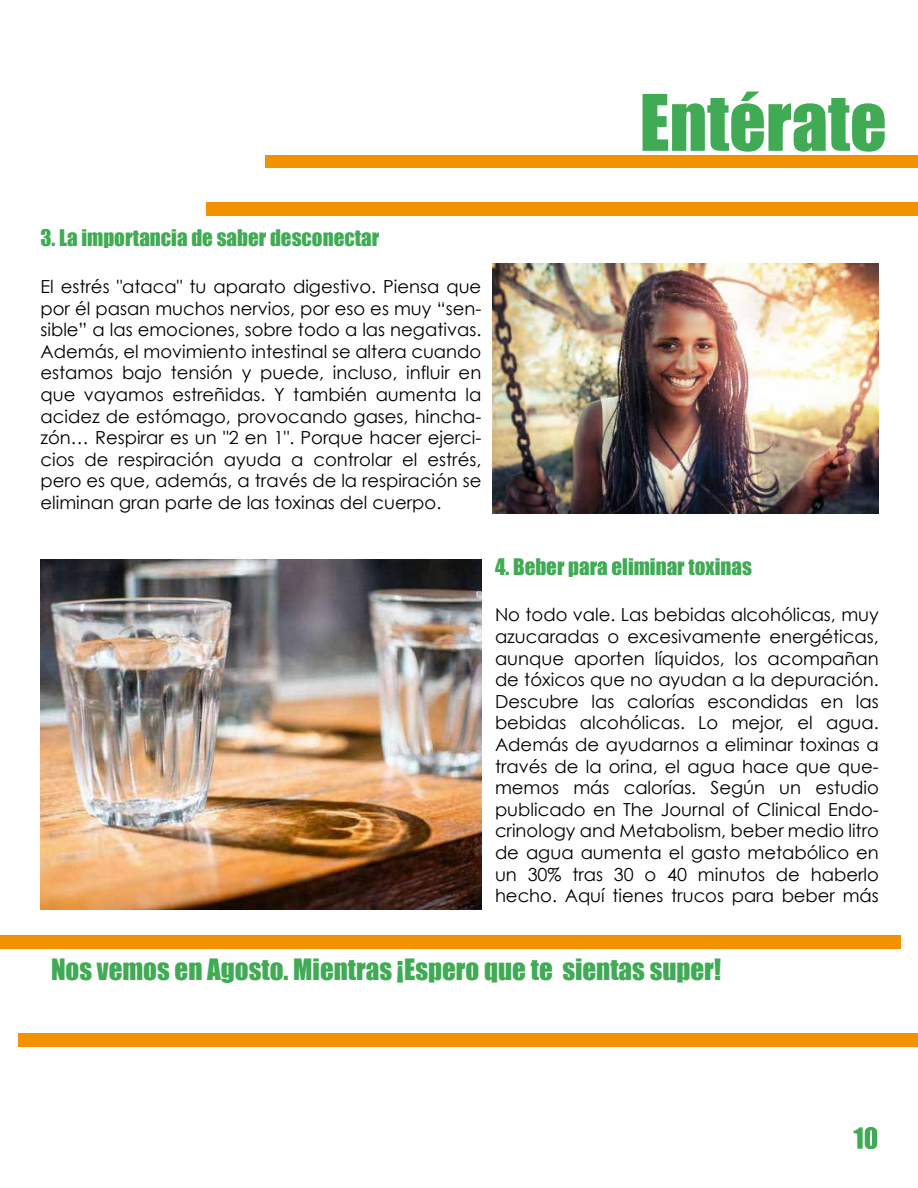
<style>
.page{position:relative;width:918px;height:1188px;background:#fff}
.page>*{position:absolute;margin:0;border:0;box-sizing:border-box;transform-origin:0 0}
.t1{font:27px "Impact";color:#40aa55}
.t2{font:21px "Impact";color:#40aa55}
.t3{font:18px/21.6px "Century Gothic";color:#000;text-align:justify}
</style>
<div class="page">
<div style="left:265px;top:155px;width:653px;height:12px;background:#f39200"></div>
<div style="left:207px;top:202px;width:711px;height:14px;background:#f39200"></div>
<div style="left:0;top:936px;width:900px;height:13px;background:#f39200"></div>
<div style="left:18px;top:1033px;width:900px;height:14px;background:#f39200"></div>
<svg style="left:643px;top:92px;width:242px;height:60px"></svg>
<svg style="left:854px;top:1127px;width:23px;height:22px"></svg>
<img style="left:493px;top:264px;width:385px;height:249px">
<img style="left:41px;top:560px;width:440px;height:349px">
<p class="t2" style="left:41px;top:222px;width:340px">3. La importancia de saber desconectar</p>
<p class="t3" style="left:41px;top:275px;width:443px">El estrés "ataca" tu aparato digestivo. Piensa que por él pasan muchos nervios, por eso es muy “sen&shy;sible” a las emociones, sobre todo a las negativas.<br>Además, el movimiento intestinal se altera cuando estamos bajo tensión y puede, incluso, influir en que vayamos estreñidas. Y también aumenta la acidez de estómago, provocando gases, hincha&shy;zón… Respirar es un "2 en 1". Porque hacer ejerci&shy;cios de respiración ayuda a controlar el estrés, pero es que, además, a través de la respiración se eliminan gran parte de las toxinas del cuerpo.</p>
<p class="t2" style="left:495px;top:550px;width:258px">4. Beber para eliminar toxinas</p>
<p class="t3" style="left:495px;top:604px;width:385px">No todo vale. Las bebidas alcohólicas, muy azucaradas o excesivamente energéticas, aunque aporten líquidos, los acompañan de tóxicos que no ayudan a la depuración.<br>Descubre las calorías escondidas en las bebidas alcohólicas. Lo mejor, el agua.<br>Además de ayudarnos a eliminar toxinas a través de la orina, el agua hace que que&shy;memos más calorías. Según un estudio publicado en The Journal of Clinical Endo&shy;crinology and Metabolism, beber medio litro de agua aumenta el gasto metabólico en un 30% tras 30 o 40 minutos de haberlo hecho. Aquí tienes trucos para beber más</p>
<h1 class="t1" style="left:51px;top:948px;width:672px">Nos vemos en Agosto. Mientras ¡Espero que te sientas super!</h1>
</div>
